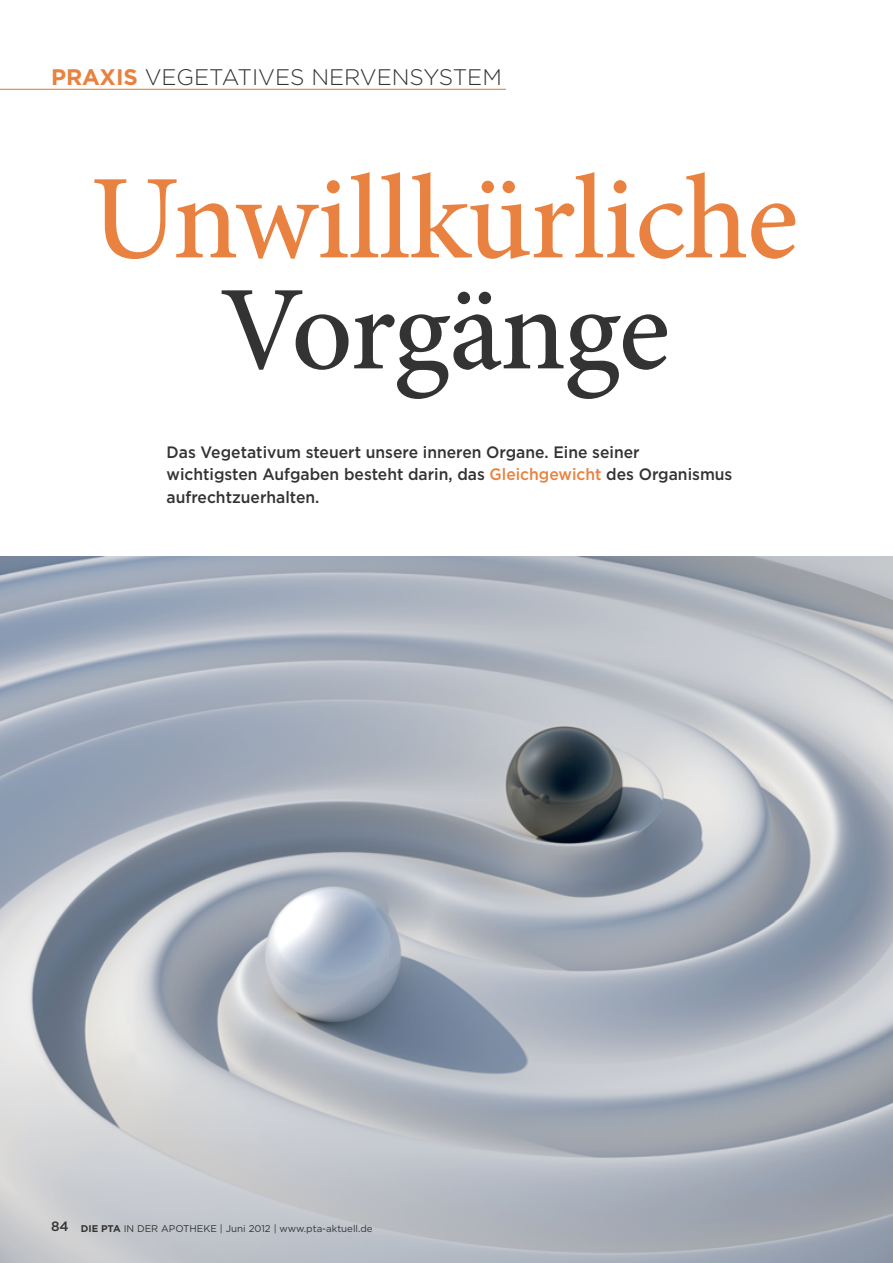
<style>
.page{position:relative;width:893px;height:1263px;background:#fff}
.page>*{position:absolute;margin:0;border:0;box-sizing:border-box;transform-origin:0 0}
.t1{font:500 120px "Minion Pro";letter-spacing:-.01em;color:#e98240}
.t2{font:500 120px "Minion Pro";letter-spacing:-.015em;color:#343334}
.t3{font:300 22.5px "Gotham";color:#343334}
.t4{font:500 16.5px/22.5px "Gotham";color:#343334;scale:.95 1}
.t5{font:9.75px "Gotham";color:#343334}
.s1{font-weight:700;color:#e98240}
.s2{color:#e98240}
.s3{font-weight:500;font-size:13.5px}
.s4{font-weight:700}
</style>
<div class="page">
<img style="left:0;top:557px;width:893px;height:706px">
<hr style="left:0;top:89px;width:506px;height:1px;background:#e98240">
<h2 class="t3" style="left:51px;top:68px;width:452px"><span class="s1">PRAXIS</span> VEGETATIVES NERVENSYSTEM</h2>
<h1 class="t1" style="left:91px;top:146px;width:709px">Unwillkürliche</h1>
<h1 class="t2" style="left:220px;top:257px;width:452px">Vorgänge</h1>
<p class="t4" style="left:167px;top:442px;width:597px">Das Vegetativum steuert unsere inneren Organe. Eine seiner wichtigsten Aufgaben besteht darin, das <span class="s2">Gleichgewicht</span> des Organismus aufrechtzuerhalten.</p>
<p class="t5" style="left:51px;top:1225px;width:323px"><span class="s3">84</span> <span class="s4">DIE PTA</span> IN DER APOTHEKE | Juni 2012 | www.pta-aktuell.de</p>
</div>
